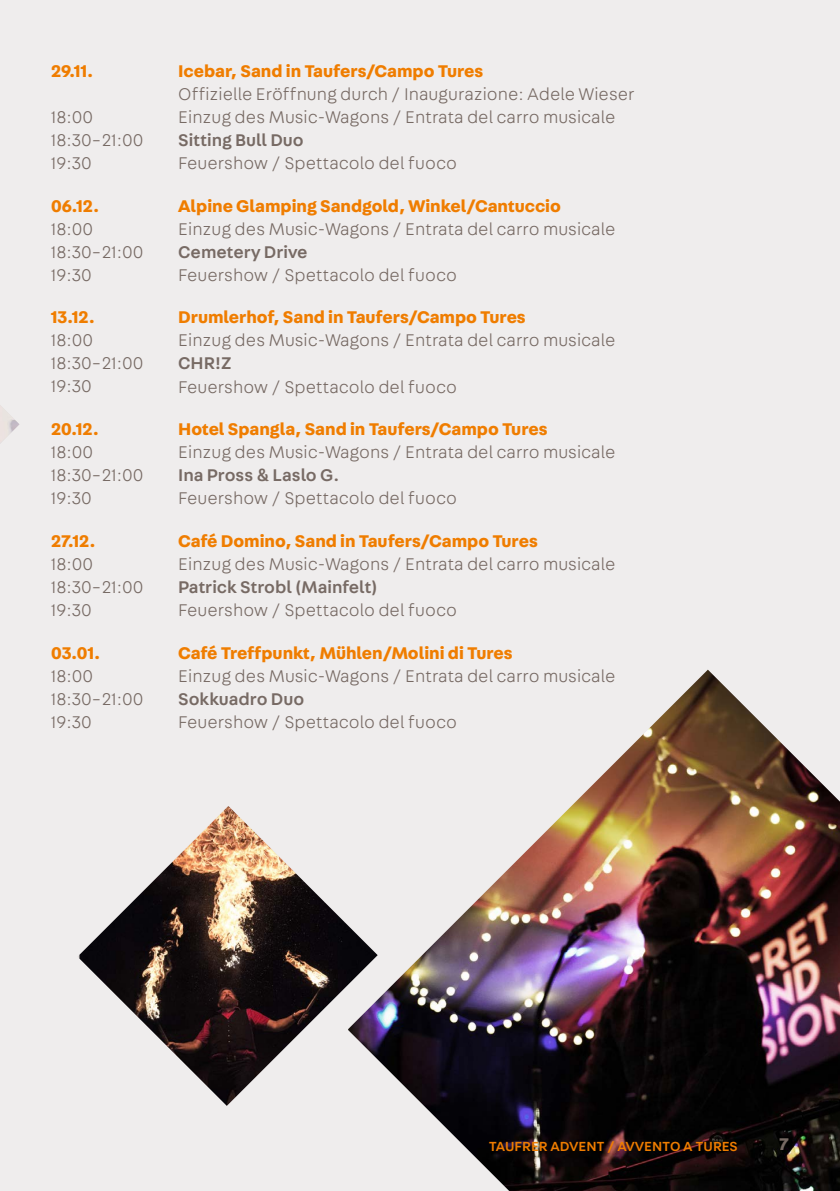
<style>
.page{position:relative;width:840px;height:1191px;background:#fff}
.page>*{position:absolute;margin:0;border:0;box-sizing:border-box;transform-origin:0 0}
.t1{font:300 18px/23px "Fabriga";color:#776a64}
.t2{font:700 18px "Fabriga";color:#ef7d00}
.t3{font:500 18px "Fabriga";color:#776a64}
.t4{font:700 18px "Fabriga";color:#776a64}
.t5{font:500 14px "Fabriga";color:#ef7d00}
</style>
<div class="page">
<div style="left:0;top:0;width:839px;height:1191px;background:#efeded"></div>
<img style="left:79px;top:806px;width:268px;height:299px">
<img style="left:348px;top:669px;width:491px;height:522px">
<img style="left:0;top:405px;width:19px;height:39px">
<p class="t2" style="left:51px;top:59px;width:44px">29.11.</p>
<p class="t1" style="left:51px;top:105px;width:94px">18:00<br>18:30– 21:00<br>19:30</p>
<p class="t2" style="left:51px;top:193px;width:50px">06.12.</p>
<p class="t1" style="left:51px;top:217px;width:94px">18:00<br>18:30– 21:00<br>19:30</p>
<p class="t2" style="left:51px;top:305px;width:46px">13.12.</p>
<p class="t1" style="left:51px;top:328px;width:94px">18:00<br>18:30– 21:00<br>19:30</p>
<p class="t2" style="left:51px;top:417px;width:50px">20.12.</p>
<p class="t1" style="left:51px;top:440px;width:94px">18:00<br>18:30– 21:00<br>19:30</p>
<p class="t2" style="left:51px;top:529px;width:46px">27.12.</p>
<p class="t1" style="left:51px;top:552px;width:94px">18:00<br>18:30– 21:00<br>19:30</p>
<p class="t2" style="left:51px;top:640px;width:51px">03.01.</p>
<p class="t1" style="left:51px;top:664px;width:94px">18:00<br>18:30– 21:00<br>19:30</p>
<p class="t2" style="left:178px;top:59px;width:306px">Icebar, Sand in Taufers/Campo Tures</p>
<p class="t1" style="left:178px;top:82px;width:458px">Offizielle Eröffnung durch / Inaugurazione: Adele Wieser<br>Einzug des Music-Wagons / Entrata del carro musicale</p>
<p class="t3" style="left:178px;top:128px;width:127px">Sitting Bull Duo</p>
<p class="t1" style="left:178px;top:151px;width:280px">Feuershow / Spettacolo del fuoco</p>
<p class="t2" style="left:178px;top:193px;width:384px">Alpine Glamping Sandgold, Winkel/Cantuccio</p>
<p class="t1" style="left:178px;top:217px;width:438px">Einzug des Music-Wagons / Entrata del carro musicale</p>
<p class="t3" style="left:178px;top:239px;width:131px">Cemetery Drive</p>
<p class="t1" style="left:178px;top:263px;width:280px">Feuershow / Spettacolo del fuoco</p>
<p class="t2" style="left:178px;top:305px;width:349px">Drumlerhof, Sand in Taufers/Campo Tures</p>
<p class="t1" style="left:178px;top:328px;width:438px">Einzug des Music-Wagons / Entrata del carro musicale</p>
<p class="t3" style="left:178px;top:351px;width:55px">CHR!Z</p>
<p class="t1" style="left:178px;top:374px;width:280px">Feuershow / Spettacolo del fuoco</p>
<p class="t2" style="left:178px;top:417px;width:370px">Hotel Spangla, Sand in Taufers/Campo Tures</p>
<p class="t1" style="left:178px;top:440px;width:438px">Einzug des Music-Wagons / Entrata del carro musicale</p>
<p class="t3" style="left:178px;top:463px;width:162px">Ina Pross &amp; Laslo G.</p>
<p class="t1" style="left:178px;top:486px;width:280px">Feuershow / Spettacolo del fuoco</p>
<p class="t2" style="left:178px;top:529px;width:361px">Café Domino, Sand in Taufers/Campo Tures</p>
<p class="t1" style="left:178px;top:552px;width:438px">Einzug des Music-Wagons / Entrata del carro musicale</p>
<p class="t3" style="left:178px;top:575px;width:200px">Patrick Strobl (Mainfelt)</p>
<p class="t1" style="left:178px;top:598px;width:280px">Feuershow / Spettacolo del fuoco</p>
<p class="t2" style="left:178px;top:640px;width:335px">Café Treffpunkt, Mühlen/Molini di Tures</p>
<p class="t1" style="left:178px;top:664px;width:438px">Einzug des Music-Wagons / Entrata del carro musicale</p>
<p class="t3" style="left:178px;top:687px;width:127px">Sokkuadro Duo</p>
<p class="t1" style="left:178px;top:710px;width:280px">Feuershow / Spettacolo del fuoco</p>
<p class="t5" style="left:488px;top:1137px;width:250px">TAUFRER ADVENT / AVVENTO A TURES</p>
<p class="t4" style="left:778px;top:1131px;width:11px">7</p>
</div>
